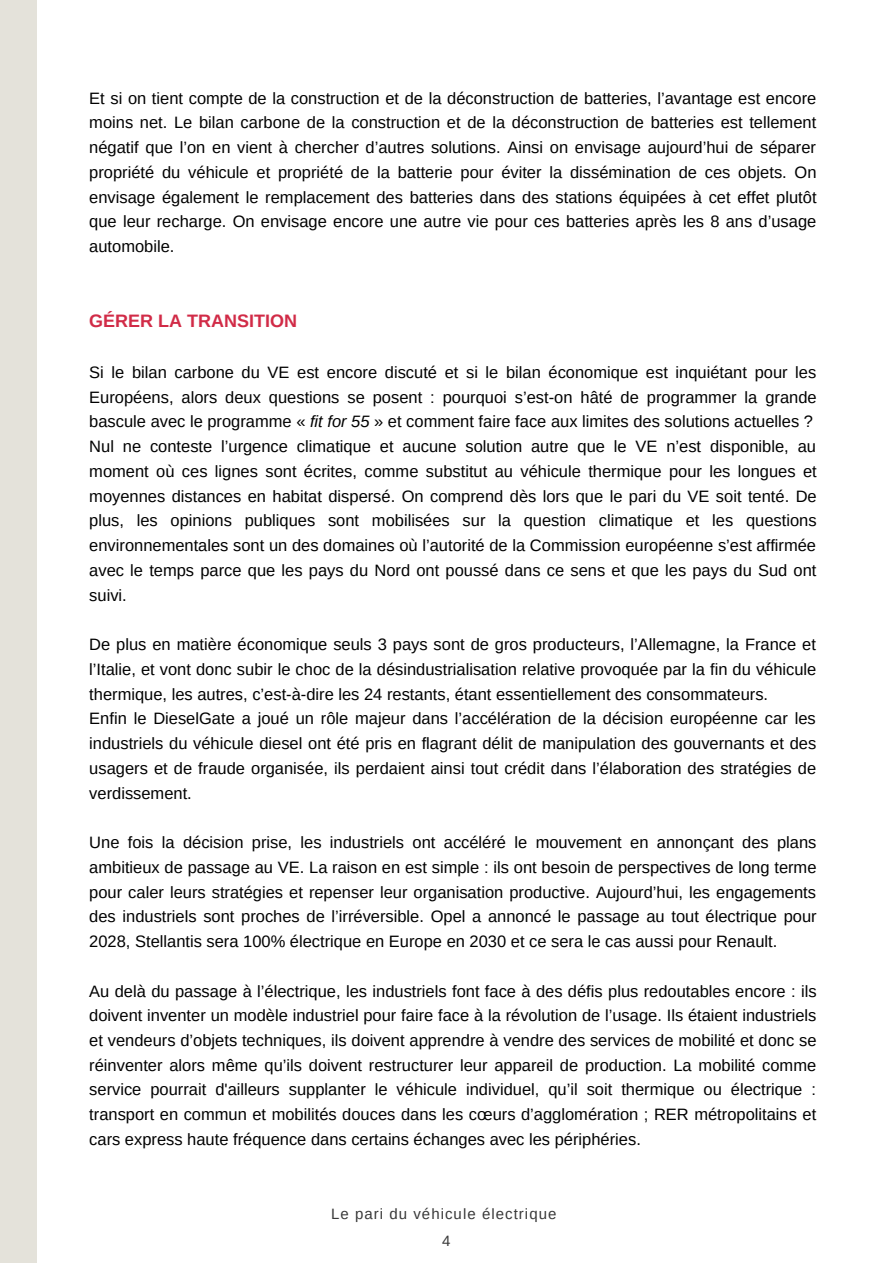
<style>
.page{position:relative;width:893px;height:1264px;background:#fff}
.page>*{position:absolute;margin:0;border:0;box-sizing:border-box;transform-origin:0 0}
.t1{font:700 18px "Arimo";color:#d12b47}
.t2{font:16.5px/24.8px "Arimo";color:#000;text-align:justify}
.t3{font:15px "Arimo";letter-spacing:.07em;color:#393939}
.s1{font-style:italic}
</style>
<div class="page">
<div style="left:0;top:0;width:36px;height:1262px;background:#e4e2da"></div>
<p class="t2" style="left:89px;top:85px;width:728px">Et si on tient compte de la construction et de la déconstruction de batteries, l’avantage est encore moins net. Le bilan carbone de la construction et de la déconstruction de batteries est tellement négatif que l’on en vient à chercher d’autres solutions. Ainsi on envisage aujourd’hui de séparer propriété du véhicule et propriété de la batterie pour éviter la dissémination de ces objets. On envisage également le remplacement des batteries dans des stations équipées à cet effet plutôt que leur recharge. On envisage encore une autre vie pour ces batteries après les 8 ans d’usage automobile.</p>
<p class="t1" style="left:89px;top:311px;width:209px">GÉRER LA TRANSITION</p>
<p class="t2" style="left:89px;top:360px;width:729px;text-align:left">Si le bilan carbone du VE est encore discuté et si le bilan économique est inquiétant pour les Européens, alors deux questions se posent : pourquoi s’est-on hâté de programmer la grande bascule avec le programme « <span class="s1">fit for 55</span> » et comment faire face aux limites des solutions actuelles ?<br>Nul ne conteste l’urgence climatique et aucune solution autre que le VE n’est disponible, au moment où ces lignes sont écrites, comme substitut au véhicule thermique pour les longues et moyennes distances en habitat dispersé. On comprend dès lors que le pari du VE soit tenté. De plus, les opinions publiques sont mobilisées sur la question climatique et les questions environnementales sont un des domaines où l’autorité de la Commission européenne s’est affirmée avec le temps parce que les pays du Nord ont poussé dans ce sens et que les pays du Sud ont suivi.</p>
<p class="t2" style="left:89px;top:632px;width:728px;text-align:left">De plus en matière économique seuls 3 pays sont de gros producteurs, l’Allemagne, la France et l’Italie, et vont donc subir le choc de la désindustrialisation relative provoquée par la fin du véhicule thermique, les autres, c’est-à-dire les 24 restants, étant essentiellement des consommateurs.<br>Enfin le DieselGate a joué un rôle majeur dans l’accélération de la décision européenne car les industriels du véhicule diesel ont été pris en flagrant délit de manipulation des gouvernants et des usagers et de fraude organisée, ils perdaient ainsi tout crédit dans l’élaboration des stratégies de verdissement.</p>
<p class="t2" style="left:89px;top:830px;width:729px">Une fois la décision prise, les industriels ont accéléré le mouvement en annonçant des plans ambitieux de passage au VE. La raison en est simple : ils ont besoin de perspectives de long terme pour caler leurs stratégies et repenser leur organisation productive. Aujourd’hui, les engagements des industriels sont proches de l’irréversible. Opel a annoncé le passage au tout électrique pour 2028, Stellantis sera 100% électrique en Europe en 2030 et ce sera le cas aussi pour Renault.</p>
<p class="t2" style="left:89px;top:978px;width:728px">Au delà du passage à l’électrique, les industriels font face à des défis plus redoutables encore : ils doivent inventer un modèle industriel pour faire face à la révolution de l’usage. Ils étaient industriels et vendeurs d’objets techniques, ils doivent apprendre à vendre des services de mobilité et donc se réinventer alors même qu’ils doivent restructurer leur appareil de production. La mobilité comme service pourrait d'ailleurs supplanter le véhicule individuel, qu’il soit thermique ou électrique : transport en commun et mobilités douces dans les cœurs d’agglomération ; RER métropolitains et cars express haute fréquence dans certains échanges avec les périphéries.</p>
<p class="t3" style="left:331px;top:1205px;width:227px">Le pari du véhicule électrique</p>
<p class="t3" style="left:442px;top:1232px;width:10px">4</p>
</div>
